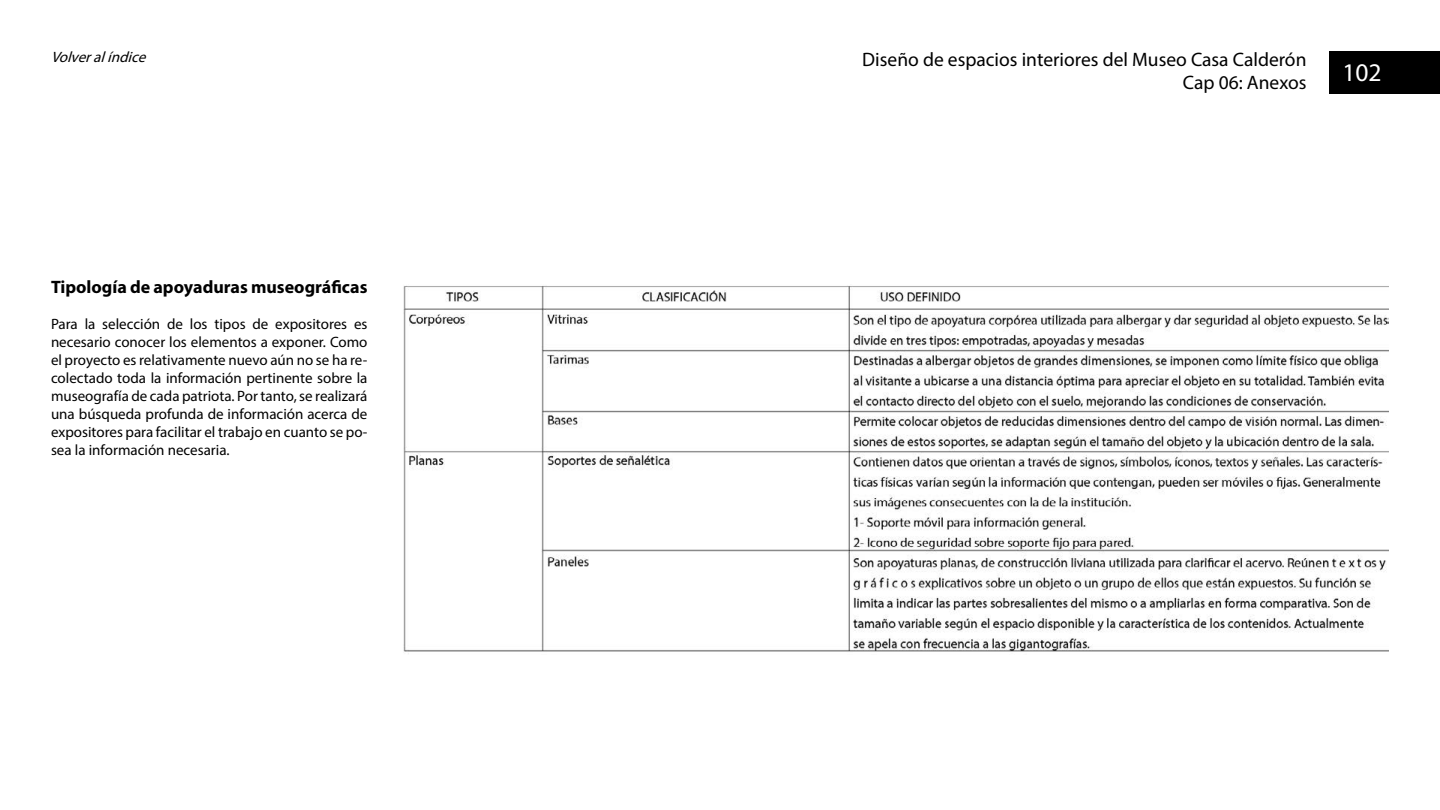
<style>
.page{position:relative;width:1440px;height:810px;background:#fff}
.page>*{position:absolute;margin:0;border:0;box-sizing:border-box;transform-origin:0 0}
.t1{font:25.5px "Myriad Pro";color:#fff}
.t2{font:19.5px/22.5px "Myriad Pro";color:#000;text-align:right}
.t3{font:700 18px "Myriad Pro";color:#000}
.t4{font:15px/18px "Myriad Pro";color:#000;text-align:justify}
.t5{font:italic 15px "Myriad Pro";color:#000}
</style>
<div class="page">
<div style="left:1329px;top:51px;width:111px;height:43px;background:#000"></div>
<img style="left:403px;top:285px;width:986px;height:369px">
<p class="t5" style="left:51px;top:48px;width:101px">Volveralíndice</p>
<h2 class="t2" style="left:862px;top:48px;width:446px">Diseño de espacios interiores del Museo Casa Calderón<br>Cap 06: Anexos</h2>
<h1 class="t1" style="left:1342px;top:57px;width:41px">102</h1>
<p class="t3" style="left:51px;top:275px;width:318px">Tipología de apoyaduras museográficas</p>
<p class="t4" style="left:51px;top:314px;width:318px">Para la selección de los tipos de expositores es necesario conocer los elementos a exponer. Como el proyecto es relativamente nuevo aún no se ha re&shy;colectado toda la información pertinente sobre la museografía de cada patriota. Por tanto, se realizará una búsqueda profunda de información acerca de expositores para facilitar el trabajo en cuanto se po&shy;sea la información necesaria.</p>
</div>
